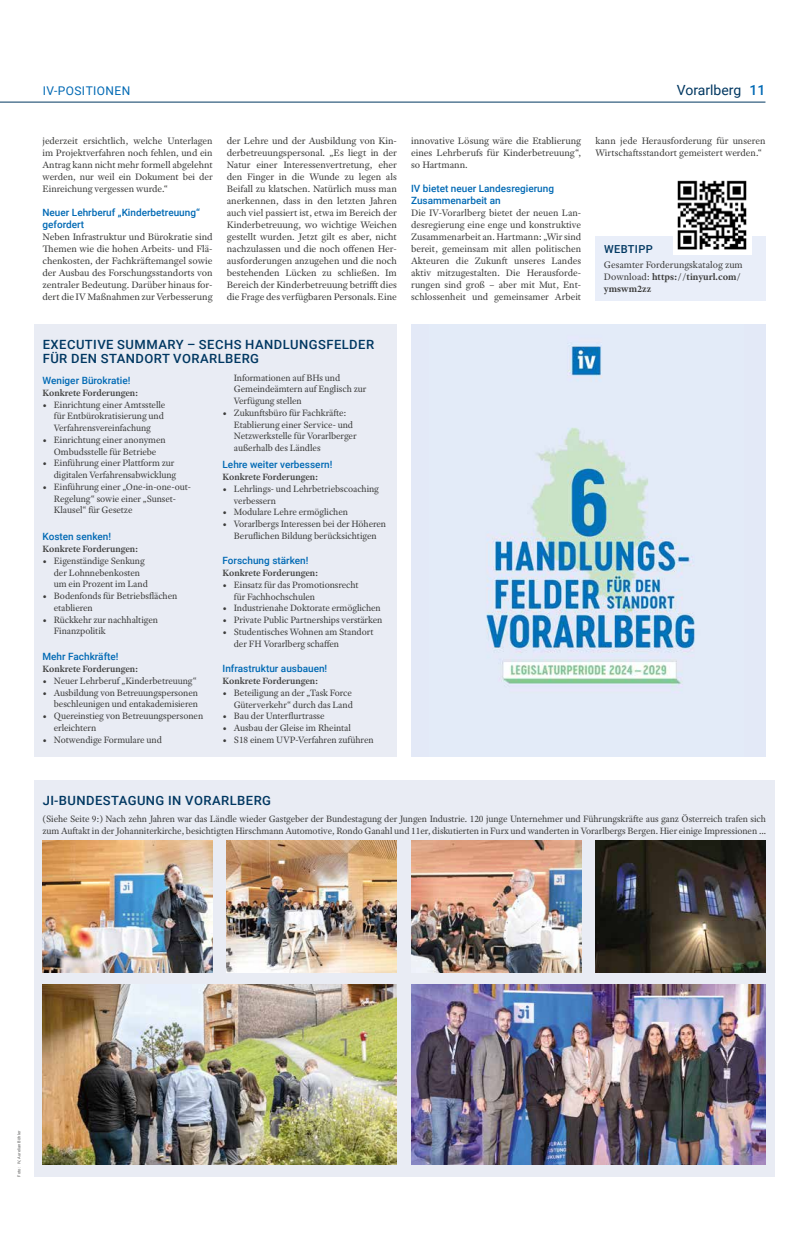
<style>
.page{position:relative;width:808px;height:1248px;background:#fff}
.page>*{position:absolute;margin:0;border:0;box-sizing:border-box;transform-origin:0 0}
.t1{font:14px "Roboto";color:#003761}
.t2{font:500 12.7px/14.7px "Roboto";letter-spacing:.035em;color:#003761}
.t3{font:12px "Roboto";letter-spacing:.035em;color:#0069b4}
.t4{font:500 11px "Roboto";letter-spacing:.035em;color:#003761}
.t5{font:10px/12px "Adobe Text Pro";color:#3c3c3b;text-align:justify}
.t6{font:500 10px/12px "Roboto";color:#0069b4}
.t7{font:9.9px/12px "Adobe Text Pro";letter-spacing:-.005em;color:#3c3c3b;text-align:justify}
.t8{font:9.8px/11.7px "Adobe Text Pro";letter-spacing:-.01em;color:#3c3c3b}
.t9{font:600 9.8px "Adobe Text Pro";letter-spacing:-.01em;color:#3c3c3b}
.t10{font:4px "Roboto";letter-spacing:.02em;color:#575756}
.s1{font-weight:500;color:#0069b4}
.s2{font-weight:700}
</style>
<div class="page">
<hr style="left:0;top:102px;width:765px;height:1px;background:#003761">
<div style="left:595px;top:236px;width:170px;height:64px;background:#e9eef9"></div>
<div style="left:673px;top:176px;width:78px;height:79px;background:#fff"></div>
<img style="left:677px;top:180px;width:70px;height:70px">
<div style="left:34px;top:324px;width:363px;height:432px;background:#e9ecf4"></div>
<div style="left:411px;top:324px;width:354px;height:432px;background:#e3e9f7"></div>
<img style="left:486px;top:345px;width:209px;height:341px">
<div style="left:34px;top:780px;width:740px;height:396px;background:#e9ecf4"></div>
<img style="left:43px;top:840px;width:170px;height:132px">
<img style="left:227px;top:840px;width:170px;height:132px">
<img style="left:411px;top:840px;width:170px;height:132px">
<img style="left:595px;top:840px;width:170px;height:132px">
<img style="left:43px;top:984px;width:354px;height:180px">
<img style="left:411px;top:984px;width:354px;height:180px">
<p class="t3" style="left:43px;top:83px;width:89px">IV-POSITIONEN</p>
<h1 class="t1" style="left:677px;top:81px;width:90px">Vorarlberg <span class="s1">11</span></h1>
<p class="t7" style="left:43px;top:135px;width:172px">jederzeit ersichtlich, welche Unterlagen im Projektverfahren noch fehlen, und ein Antrag kann nicht mehr formell abgelehnt werden, nur weil ein Dokument bei der Einreichung vergessen wurde.“</p>
<p class="t6" style="left:43px;top:206px;width:159px">Neuer Lehrberuf „Kinderbetreuung“ gefordert</p>
<p class="t5" style="left:43px;top:231px;width:172px">Neben Infrastruktur und Bürokratie sind Themen wie die hohen Arbeits- und Flä&shy;chenkosten, der Fachkräftemangel sowie der Ausbau des Forschungsstandorts von zentraler Bedeutung. Darüber hinaus for&shy;dert die IV Maßnahmen zur Verbesserung</p>
<p class="t5" style="left:227px;top:135px;width:172px">der Lehre und der Ausbildung von Kin&shy;derbetreuungspersonal. „Es liegt in der Natur einer Interessenvertretung, eher den Finger in die Wunde zu legen als Beifall zu klatschen. Natürlich muss man anerkennen, dass in den letzten Jahren auch viel passiert ist, etwa im Bereich der Kinderbetreuung, wo wichtige Weichen gestellt wurden. Jetzt gilt es aber, nicht nachzulassen und die noch offenen Her&shy;ausforderungen anzugehen und die noch bestehenden Lücken zu schließen. Im Bereich der Kinderbetreuung betrifft dies die Frage des verfügbaren Personals. Eine</p>
<p class="t5" style="left:411px;top:135px;width:172px">innovative Lösung wäre die Etablierung eines Lehrberufs für Kinderbetreuung“, so Hartmann.</p>
<p class="t5" style="left:595px;top:135px;width:172px">kann jede Herausforderung für unseren<br>Wirtschaftsstandort gemeistert werden.“</p>
<p class="t6" style="left:411px;top:182px;width:144px">IV bietet neuer Landesregierung<br>Zusammenarbeit an</p>
<p class="t5" style="left:411px;top:207px;width:172px">Die IV-Vorarlberg bietet der neuen Lan&shy;desregierung eine enge und konstruktive Zusammenarbeit an. Hartmann: „Wir sind bereit, gemeinsam mit allen politischen Akteuren die Zukunft unseres Landes aktiv mitzugestalten. Die Herausforde&shy;rungen sind groß – aber mit Mut, Ent&shy;schlossenheit und gemeinsamer Arbeit</p>
<p class="t4" style="left:604px;top:241px;width:50px">WEBTIPP</p>
<p class="t5" style="left:604px;top:258px;width:140px;text-align:left">Gesamter Forderungskatalog zum<br>Download: <span class="s2">https://tinyurl.com/ ymswm2zz</span></p>
<p class="t2" style="left:43px;top:336px;width:333px">EXECUTIVE SUMMARY – SECHS HANDLUNGSFELDER<br>FÜR DEN STANDORT VORARLBERG</p>
<p class="t6" style="left:43px;top:374px;width:89px">Weniger Bürokratie!</p>
<p class="t9" style="left:43px;top:386px;width:97px">Konkrete Forderungen:</p>
<p class="t8" style="left:54px;top:398px;width:113px;text-indent:-11px">• Einrichtung einer Amtsstelle für Entbürokratisierung und<br>Verfahrensvereinfachung</p>
<p class="t8" style="left:43px;top:433px;width:125px;text-align:center">• Einrichtung einer anonymen<br>Ombudsstelle für Betriebe</p>
<p class="t8" style="left:43px;top:457px;width:135px;text-align:right">• Einführung einer Plattform zur digitalen Verfahrensabwicklung</p>
<p class="t8" style="left:54px;top:480px;width:138px;text-indent:-11px">• Einführung einer „One-in-one-out-<br>Regelung“ sowie einer „Sunset-<br>Klausel“ für Gesetze</p>
<p class="t6" style="left:43px;top:530px;width:70px">Kosten senken!</p>
<p class="t9" style="left:43px;top:542px;width:97px">Konkrete Forderungen:</p>
<p class="t8" style="left:54px;top:554px;width:96px;text-indent:-11px">• Eigenständige Senkung der Lohnnebenkosten um ein Prozent im Land</p>
<p class="t8" style="left:54px;top:589px;width:125px;text-indent:-11px">• Bodenfonds für Betriebsflächen etablieren</p>
<p class="t8" style="left:54px;top:613px;width:106px;text-indent:-11px">• Rückkehr zur nachhaltigen<br>Finanzpolitik</p>
<p class="t6" style="left:43px;top:650px;width:78px">Mehr Fachkräfte!</p>
<p class="t9" style="left:43px;top:662px;width:97px">Konkrete Forderungen:</p>
<p class="t8" style="left:43px;top:674px;width:156px">• Neuer Lehrberuf „Kinderbetreuung“</p>
<p class="t8" style="left:43px;top:686px;width:157px;text-align:right">• Ausbildung von Betreuungspersonen beschleunigen und entakademisieren</p>
<p class="t8" style="left:54px;top:709px;width:151px;text-indent:-11px">• Quereinstieg von Betreuungspersonen erleichtern</p>
<p class="t8" style="left:43px;top:733px;width:121px">• Notwendige Formulare und</p>
<p class="t8" style="left:234px;top:371px;width:134px">Informationen auf BHs und<br>Gemeindeämtern auf Englisch zur<br>Verfügung stellen</p>
<p class="t8" style="left:234px;top:407px;width:124px;text-indent:-11px">• Zukunftsbüro für Fachkräfte:<br>Etablierung einer Service- und<br>Netzwerkstelle für Vorarlberger außerhalb des Ländles</p>
<p class="t6" style="left:223px;top:458px;width:111px">Lehre weiter verbessern!</p>
<p class="t9" style="left:223px;top:470px;width:97px">Konkrete Forderungen:</p>
<p class="t8" style="left:234px;top:482px;width:146px;text-indent:-11px">• Lehrlings- und Lehrbetriebscoaching verbessern</p>
<p class="t8" style="left:223px;top:506px;width:127px">• Modulare Lehre ermöglichen</p>
<p class="t8" style="left:223px;top:517px;width:165px;text-align:center">• Vorarlbergs Interessen bei der Höheren<br>Beruflichen Bildung berücksichtigen</p>
<p class="t6" style="left:223px;top:554px;width:87px">Forschung stärken!</p>
<p class="t9" style="left:223px;top:566px;width:97px">Konkrete Forderungen:</p>
<p class="t8" style="left:234px;top:578px;width:126px;text-indent:-11px">• Einsatz für das Promotionsrecht für Fachhochschulen</p>
<p class="t8" style="left:223px;top:602px;width:160px">• Industrienahe Doktorate ermöglichen</p>
<p class="t8" style="left:223px;top:613px;width:161px">• Private Public Partnerships verstärken</p>
<p class="t8" style="left:234px;top:625px;width:141px;text-indent:-11px">• Studentisches Wohnen am Standort der FH Vorarlberg schaffen</p>
<p class="t6" style="left:223px;top:662px;width:106px">Infrastruktur ausbauen!</p>
<p class="t9" style="left:223px;top:674px;width:97px">Konkrete Forderungen:</p>
<p class="t8" style="left:223px;top:686px;width:132px;text-align:right">• Beteiligung an der „Task Force<br>Güterverkehr“ durch das Land</p>
<p class="t8" style="left:223px;top:710px;width:104px">• Bau der Unterflurtrasse</p>
<p class="t8" style="left:223px;top:721px;width:130px">• Ausbau der Gleise im Rheintal</p>
<p class="t8" style="left:223px;top:733px;width:153px">• S18 einem UVP-Verfahren zuführen</p>
<p class="t2" style="left:43px;top:792px;width:230px">JI-BUNDESTAGUNG IN VORARLBERG</p>
<p class="t8" style="left:43px;top:813px;width:725px">(Siehe Seite 9:) Nach zehn Jahren war das Ländle wieder Gastgeber der Bundestagung der Jungen Industrie. 120 junge Unternehmer und Führungskräfte aus ganz Österreich trafen sich zum Auftakt in der Johanniterkirche, besichtigten Hirschmann Automotive, Rondo Ganahl und 11er, diskutierten in Furx und wanderten in Vorarlbergs Bergen. Hier einige Impressionen …</p>
<p class="t10" style="left:16px;top:1176px;width:47px;rotate:-90deg">Foto: IV, Aurelian Böhler</p>
</div>
